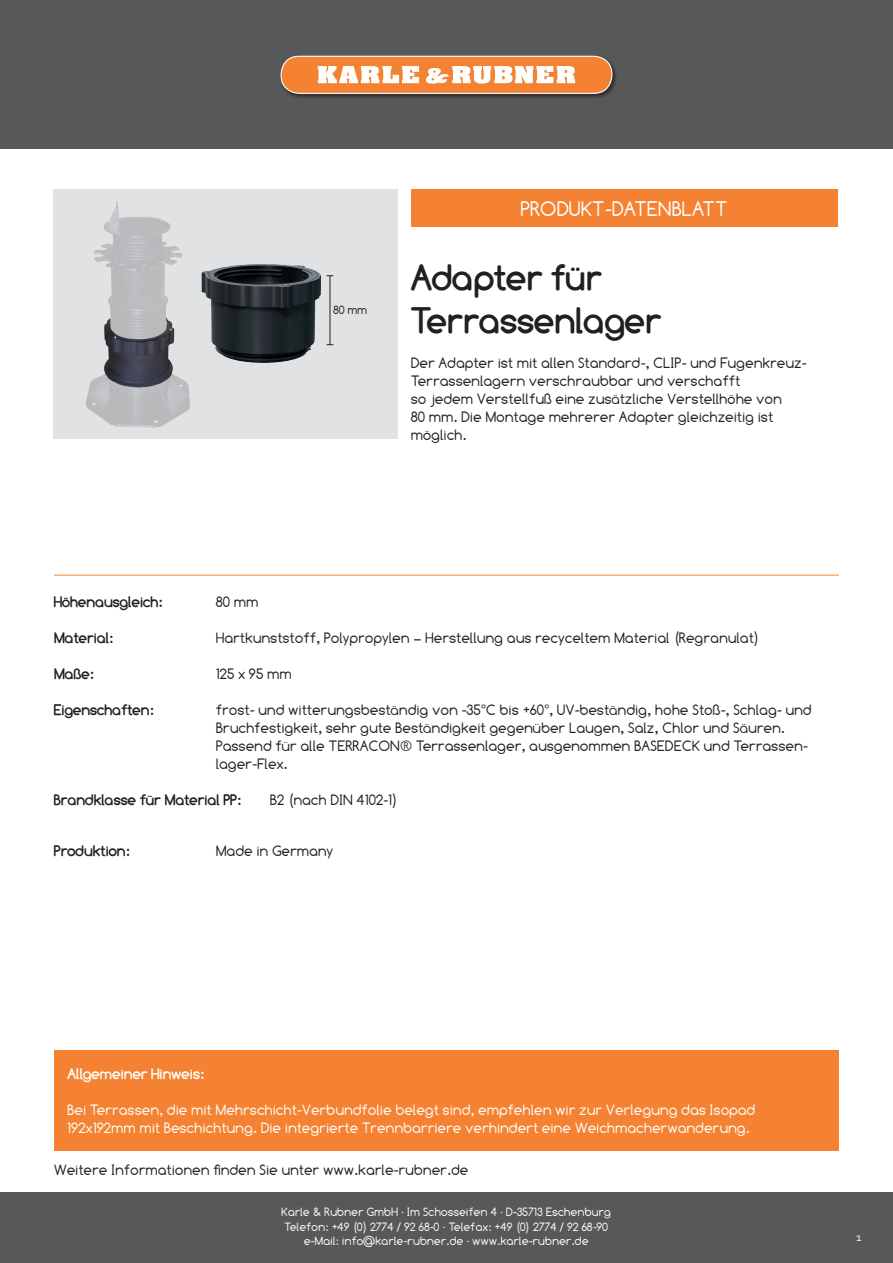
<style>
.page{position:relative;width:893px;height:1263px;background:#fff}
.page>*{position:absolute;margin:0;border:0;box-sizing:border-box;transform-origin:0 0}
.t1{font:700 36px/43.2px "Comfortaa";color:#231f20}
.t2{font:21px "Comfortaa";color:#fff}
.t3{font:15px/18px "Comfortaa";color:#231f20}
.t4{font:15px "Comfortaa";color:#fff}
.t5{font:700 15px "Comfortaa";color:#231f20}
.t6{font:700 15px "Comfortaa";color:#fff}
.t7{font:12px "Comfortaa";color:#fff}
.t8{font:12px "Comfortaa";color:#231f20}
.t9{font:12px "Corbel";color:#fff}
</style>
<div class="page">
<div style="left:53px;top:189px;width:344px;height:250px;background:#e1e2e4"></div>
<img style="left:86px;top:201px;width:104px;height:227px">
<img style="left:187px;top:214px;width:147px;height:166px">
<div style="left:0;top:0;width:893px;height:149px;background:#57585a"></div>
<div style="left:0;top:1193px;width:893px;height:70px;background:#57585a"></div>
<div style="left:54px;top:1050px;width:785px;height:101px;background:#f48232"></div>
<div style="left:280px;top:55px;width:337px;height:44px;background:#231f20;opacity:.75"></div>
<div style="left:281px;top:56px;width:331px;height:37px;background:#f48232;border-radius:18px"></div>
<div style="left:281px;top:56px;width:331px;height:38px;border:1px solid #fff;border-radius:18px"></div>
<svg style="left:318px;top:66px;width:101px;height:17px"></svg>
<svg style="left:426px;top:66px;width:149px;height:18px"></svg>
<hr style="left:54px;top:575px;width:785px;height:1px;background:#f48232">
<div style="left:411px;top:190px;width:427px;height:37px;background:#f48232"></div>
<hr style="left:330px;top:276px;width:1px;height:69px;background:#231f20">
<p class="t8" style="left:333px;top:303px;width:36px">80 mm</p>
<p class="t2" style="left:521px;top:197px;width:209px">PRODUKT-DATENBLATT</p>
<p class="t1" style="left:411px;top:256px;width:252px">Adapter für<br>Terrassenlager</p>
<p class="t3" style="left:411px;top:353px;width:397px">Der Adapter ist mit allen Standard-, CLIP- und Fugenkreuz-</p>
<p class="t3" style="left:411px;top:371px;width:331px">Terrassenlagern verschraubbar und verschafft</p>
<p class="t3" style="left:411px;top:389px;width:372px">so jedem Verstellfuß eine zusätzliche Verstellhöhe von</p>
<p class="t3" style="left:411px;top:407px;width:364px">80 mm. Die Montage mehrerer Adapter gleichzeitig ist</p>
<p class="t3" style="left:411px;top:425px;width:57px">möglich.</p>
<p class="t5" style="left:54px;top:593px;width:110px">Höhenausgleich:</p>
<p class="t3" style="left:216px;top:593px;width:44px">80 mm</p>
<p class="t5" style="left:54px;top:629px;width:61px">Material:</p>
<p class="t3" style="left:216px;top:629px;width:545px">Hartkunststoff, Polypropylen – Herstellung aus recyceltem Material (Regranulat)</p>
<p class="t5" style="left:54px;top:665px;width:41px">Maße:</p>
<p class="t3" style="left:216px;top:665px;width:78px">125 x 95 mm</p>
<p class="t5" style="left:54px;top:701px;width:101px">Eigenschaften:</p>
<p class="t3" style="left:216px;top:701px;width:598px">frost- und witterungsbeständig von -35°C bis +60°, UV-beständig, hohe Stoß-, Schlag- und</p>
<p class="t3" style="left:216px;top:719px;width:593px">Bruchfestigkeit, sehr gute Beständigkeit gegenüber Laugen, Salz, Chlor und Säuren.<br>Passend für alle TERRACON® Terrassenlager, ausgenommen BASEDECK und Terrassen&shy;lager-Flex.</p>
<p class="t5" style="left:54px;top:791px;width:189px">Brandklasse für Material PP:</p>
<p class="t3" style="left:270px;top:791px;width:130px">B2 (nach DIN 4102-1)</p>
<p class="t5" style="left:54px;top:842px;width:77px">Produktion:</p>
<p class="t3" style="left:216px;top:842px;width:119px">Made in Germany</p>
<p class="t6" style="left:68px;top:1065px;width:138px">Allgemeiner Hinweis:</p>
<p class="t4" style="left:68px;top:1101px;width:690px">Bei Terrassen, die mit Mehrschicht-Verbundfolie belegt sind, empfehlen wir zur Verlegung das Isopad</p>
<p class="t4" style="left:68px;top:1119px;width:684px">192x192mm mit Beschichtung. Die integrierte Trennbarriere verhindert eine Weichmacherwanderung.</p>
<p class="t3" style="left:54px;top:1160px;width:416px">Weitere Informationen finden Sie unter www.karle-rubner.de</p>
<p class="t7" style="left:282px;top:1205px;width:331px">Karle &amp; Rubner GmbH · Im Schosseifen 4 · D-35713 Eschenburg</p>
<p class="t7" style="left:285px;top:1220px;width:325px">Telefon: +49 (0) 2774 / 92 68-0 · Telefax: +49 (0) 2774 / 92 68-90</p>
<p class="t7" style="left:304px;top:1234px;width:286px">e-Mail: info@karle-rubner.de · www.karle-rubner.de</p>
<p class="t9" style="left:856px;top:1230px;width:7px">1</p>
</div>
